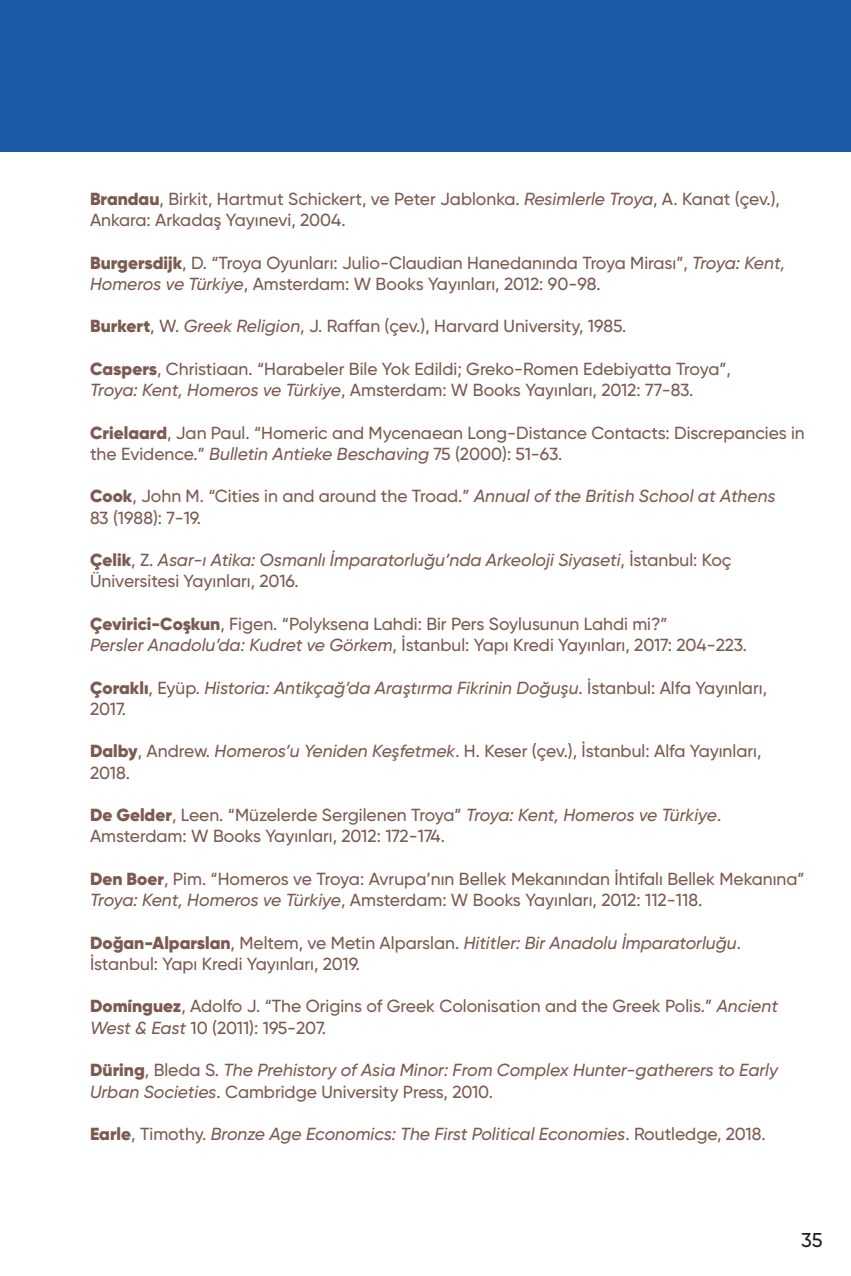
<style>
.page{position:relative;width:851px;height:1276px;background:#fff}
.page>*{position:absolute;margin:0;border:0;box-sizing:border-box;transform-origin:0 0}
.t1{font:500 20px "Gilroy";color:#231f20}
.t2{font:500 17.5px/21.2px "Gilroy";color:#7b5a50}
.t3{font:italic 500 17.5px/21.2px "Gilroy";color:#7b5a50}
.s1{font-weight:900}
.s2{font-style:italic}
.s3{font-weight:900;font-style:normal}
.s4{font-style:normal}
</style>
<div class="page">
<div style="left:0;top:0;width:850px;height:152px;background:#1a5aa7"></div>
<p class="t2" style="left:90px;top:188px;width:691px"><span class="s1">Brandau</span>, Birkit, Hartmut Schickert, ve Peter Jablonka. <span class="s2">Resimlerle Troya</span>, A. Kanat (çev.),<br>Ankara: Arkadaş Yayınevi, 2004.</p>
<p class="t2" style="left:90px;top:252px;width:696px"><span class="s1">Burgersdijk</span>, D. “Troya Oyunları: Julio-Claudian Hanedanında Troya Mirası”, <span class="s2">Troya: Kent,<br>Homeros ve Türkiye</span>, Amsterdam: W Books Yayınları, 2012: 90-98.</p>
<p class="t2" style="left:90px;top:315px;width:538px"><span class="s1">Burkert</span>, W. <span class="s2">Greek Religion</span>, J. Raffan (çev.), Harvard University, 1985.</p>
<p class="t2" style="left:90px;top:358px;width:642px"><span class="s1">Caspers</span>, Christiaan. “Harabeler Bile Yok Edildi; Greko-Romen Edebiyatta Troya”,<br><span class="s2">Troya: Kent, Homeros ve Türkiye</span>, Amsterdam: W Books Yayınları, 2012: 77-83.</p>
<p class="t2" style="left:90px;top:422px;width:716px"><span class="s1">Crielaard</span>, Jan Paul. “Homeric and Mycenaean Long-Distance Contacts: Discrepancies in the Evidence.” <span class="s2">Bulletin Antieke Beschaving</span> 75 (2000): 51-63.</p>
<p class="t2" style="left:90px;top:485px;width:687px"><span class="s1">Cook</span>, John M. “Cities in and around the Troad.” <span class="s2">Annual of the British School at Athens<br></span>83 (1988): 7-19.</p>
<p class="t3" style="left:90px;top:549px;width:643px"><span class="s3">Çelik</span><span class="s4">, Z.</span> Asar-ı Atika: Osmanlı İmparatorluğu’nda Arkeoloji Siyaseti<span class="s4">, İstanbul: Koç<br>Üniversitesi Yayınları, 2016.</span></p>
<p class="t2" style="left:90px;top:613px;width:658px"><span class="s1">Çevirici-Coşkun</span>, Figen. “Polyksena Lahdi: Bir Pers Soylusunun Lahdi mi?”<br><span class="s2">Persler Anadolu’da: Kudret ve Görkem</span>, İstanbul: Yapı Kredi Yayınları, 2017: 204-223.</p>
<p class="t3" style="left:90px;top:677px;width:678px"><span class="s3">Çoraklı</span><span class="s4">, Eyüp.</span> Historia: Antikçağ’da Araştırma Fikrinin Doğuşu<span class="s4">. İstanbul: Alfa Yayınları,<br>2017.</span></p>
<p class="t2" style="left:90px;top:740px;width:672px"><span class="s1">Dalby</span>, Andrew. <span class="s2">Homeros’u Yeniden Keşfetmek</span>. H. Keser (çev.), İstanbul: Alfa Yayınları,<br>2018.</p>
<p class="t2" style="left:90px;top:804px;width:632px"><span class="s1">De Gelder</span>, Leen. “Müzelerde Sergilenen Troya” <span class="s2">Troya: Kent, Homeros ve Türkiye</span>.<br>Amsterdam: W Books Yayınları, 2012: 172-174.</p>
<p class="t2" style="left:90px;top:868px;width:716px"><span class="s1">Den Boer</span>, Pim. “Homeros ve Troya: Avrupa’nın Bellek Mekanından İhtifalı Bellek Mekanına”<br><span class="s2">Troya: Kent, Homeros ve Türkiye</span>, Amsterdam: W Books Yayınları, 2012: 112-118.</p>
<p class="t2" style="left:90px;top:932px;width:652px"><span class="s1">Doğan-Alparslan</span>, Meltem, ve Metin Alparslan. <span class="s2">Hititler: Bir Anadolu İmparatorluğu</span>.<br>İstanbul: Yapı Kredi Yayınları, 2019.</p>
<p class="t2" style="left:90px;top:995px;width:689px"><span class="s1">Domínguez</span>, Adolfo J. “The Origins of Greek Colonisation and the Greek Polis.” <span class="s2">Ancient<br>West &amp; East</span> 10 (2011): 195-207.</p>
<p class="t3" style="left:90px;top:1059px;width:689px"><span class="s3">Düring</span><span class="s4">, Bleda S.</span> The Prehistory of Asia Minor: From Complex Hunter-gatherers to Early<br>Urban Societies<span class="s4">. Cambridge University Press, 2010.</span></p>
<p class="t3" style="left:90px;top:1123px;width:677px"><span class="s3">Earle</span><span class="s4">, Timothy.</span> Bronze Age Economics: The First Political Economies<span class="s4">. Routledge, 2018.</span></p>
<p class="t1" style="left:801px;top:1227px;width:23px">35</p>
</div>
